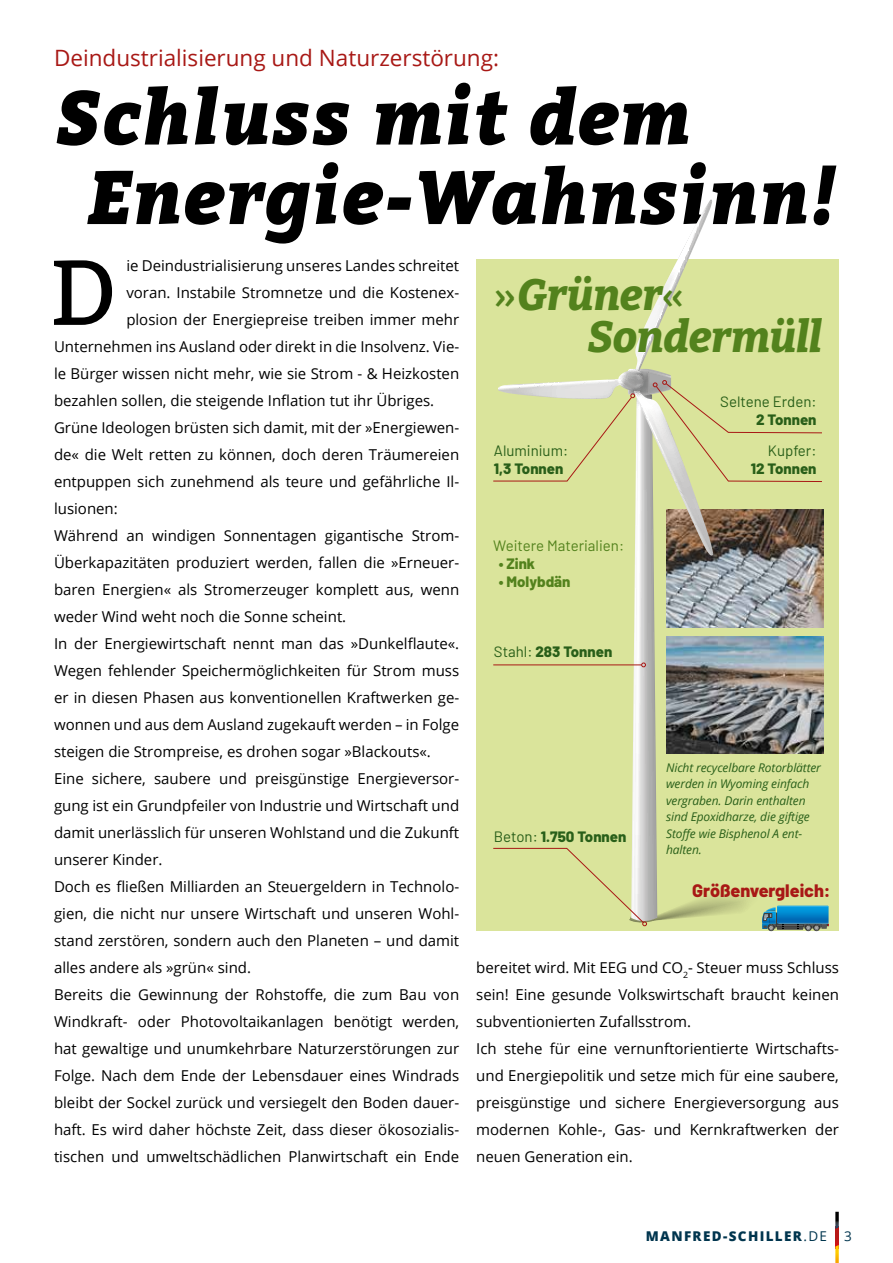
<style>
.page{position:relative;width:893px;height:1263px;background:#fff}
.page>*{position:absolute;margin:0;border:0;box-sizing:border-box;transform-origin:0 0}
.t1{font:92.1px "Bitter";color:#000}
.t2{font:italic 900 75px/79.5px "Bitter";color:#000}
.t3{font:italic 800 43.5px/42px "Bitter";letter-spacing:-.01em;color:#53821d}
.t4{font:22.5px "Open Sans";color:#a81815}
.t5{font:800 18px "Barlow";color:#a81815}
.t6{font:15px/27px "Open Sans";color:#000}
.t7{font:800 15px "Barlow";color:#295f19}
.t8{font:15px "Barlow";color:#295f19}
.t9{font:15px "Barlow";color:#53821d}
.t10{font:800 15px "Barlow";color:#53821d}
.t11{font:800 13.5px "Open Sans";letter-spacing:.1em;color:#00354e}
.t12{font:13.5px "Open Sans";color:#00354e}
.t13{font:italic 12px/16.5px "Open Sans";letter-spacing:-.01em;color:#295f19}
.s1{font-weight:400;font-style:normal}
.s2{font-weight:400}
</style>
<div class="page">
<svg style="left:835px;top:1229px;width:4px;height:16px"></svg>
<svg style="left:835px;top:1212px;width:4px;height:17px"></svg>
<svg style="left:835px;top:1245px;width:4px;height:18px"></svg>
<div style="left:476px;top:259px;width:363px;height:672px;background:#dae49b"></div>
<div style="left:768px;top:924px;width:7px;height:7px;background:#595952;border-radius:50%"></div>
<div style="left:805px;top:924px;width:7px;height:7px;background:#575752;border-radius:50%"></div>
<div style="left:813px;top:924px;width:7px;height:7px;background:#555554;border-radius:50%"></div>
<svg style="left:493px;top:200px;width:336px;height:730px"></svg>
<h3 class="t4" style="left:54px;top:43px;width:447px">Deindustrialisierung und Naturzerstörung:</h3>
<h2 class="t2" style="left:87px;top:76px;width:753px;text-indent:-33px">Schluss mit dem<br>Energie-Wahnsinn!</h2>
<h1 class="t1" style="left:50px;top:234px;width:69px">D</h1>
<p class="t6" style="left:126px;top:252px;width:334px">ie Deindustrialisierung unseres Landes schreitet</p>
<p class="t6" style="left:126px;top:279px;width:334px">voran. Instabile Stromnetze und die Kostenex-</p>
<p class="t6" style="left:126px;top:306px;width:334px">plosion der Energiepreise treiben immer mehr</p>
<p class="t6" style="left:54px;top:333px;width:407px">Unternehmen ins Ausland oder direkt in die Insolvenz. Vie-</p>
<p class="t6" style="left:54px;top:360px;width:407px">le Bürger wissen nicht mehr, wie sie Strom - &amp; Heizkosten</p>
<p class="t6" style="left:54px;top:387px;width:382px">bezahlen sollen, die steigende Inflation tut ihr Übriges.</p>
<p class="t6" style="left:54px;top:414px;width:407px">Grüne Ideologen brüsten sich damit, mit der »Energiewen-</p>
<p class="t6" style="left:54px;top:441px;width:407px">de« die Welt retten zu können, doch deren Träumereien</p>
<p class="t6" style="left:54px;top:468px;width:407px">entpuppen sich zunehmend als teure und gefährliche Il-</p>
<p class="t6" style="left:54px;top:495px;width:65px">lusionen:</p>
<p class="t6" style="left:54px;top:522px;width:407px">Während an windigen Sonnentagen gigantische Strom-</p>
<p class="t6" style="left:54px;top:549px;width:407px">Überkapazitäten produziert werden, fallen die »Erneuer-</p>
<p class="t6" style="left:54px;top:576px;width:407px">baren Energien« als Stromerzeuger komplett aus, wenn</p>
<p class="t6" style="left:54px;top:603px;width:294px">weder Wind weht noch die Sonne scheint.</p>
<p class="t6" style="left:54px;top:630px;width:407px">In der Energiewirtschaft nennt man das »Dunkelflaute«.</p>
<p class="t6" style="left:54px;top:657px;width:407px">Wegen fehlender Speichermöglichkeiten für Strom muss</p>
<p class="t6" style="left:54px;top:684px;width:407px">er in diesen Phasen aus konventionellen Kraftwerken ge-</p>
<p class="t6" style="left:54px;top:711px;width:407px">wonnen und aus dem Ausland zugekauft werden – in Folge</p>
<p class="t6" style="left:54px;top:738px;width:378px">steigen die Strompreise, es drohen sogar »Blackouts«.</p>
<p class="t6" style="left:54px;top:765px;width:407px">Eine sichere, saubere und preisgünstige Energieversor-</p>
<p class="t6" style="left:54px;top:792px;width:407px">gung ist ein Grundpfeiler von Industrie und Wirtschaft und</p>
<p class="t6" style="left:54px;top:819px;width:407px">damit unerlässlich für unseren Wohlstand und die Zukunft</p>
<p class="t6" style="left:54px;top:846px;width:110px">unserer Kinder.</p>
<p class="t6" style="left:54px;top:873px;width:407px">Doch es fließen Milliarden an Steuergeldern in Technolo-</p>
<p class="t6" style="left:54px;top:900px;width:407px">gien, die nicht nur unsere Wirtschaft und unseren Wohl-</p>
<p class="t6" style="left:54px;top:927px;width:407px">stand zerstören, sondern auch den Planeten – und damit</p>
<p class="t6" style="left:54px;top:954px;width:199px">alles andere als »grün« sind.</p>
<p class="t6" style="left:54px;top:981px;width:407px">Bereits die Gewinnung der Rohstoffe, die zum Bau von</p>
<p class="t6" style="left:54px;top:1008px;width:407px">Windkraft- oder Photovoltaikanlagen benötigt werden,</p>
<p class="t6" style="left:54px;top:1035px;width:407px">hat gewaltige und unumkehrbare Naturzerstörungen zur</p>
<p class="t6" style="left:54px;top:1062px;width:407px">Folge. Nach dem Ende der Lebensdauer eines Windrads</p>
<p class="t6" style="left:54px;top:1089px;width:407px">bleibt der Sockel zurück und versiegelt den Boden dauer-</p>
<p class="t6" style="left:54px;top:1116px;width:407px">haft. Es wird daher höchste Zeit, dass dieser ökosozialis-</p>
<p class="t6" style="left:54px;top:1143px;width:407px">tischen und umweltschädlichen Planwirtschaft ein Ende</p>
<h3 class="t3" style="left:587px;top:273px;width:236px;text-indent:-94px"><span class="s1">»</span>Grüner<span class="s1">«<br></span>Sondermüll</h3>
<p class="t8" style="left:494px;top:439px;width:76px">Aluminium:</p>
<p class="t7" style="left:494px;top:457px;width:71px">1,3 Tonnen</p>
<p class="t9" style="left:493px;top:535px;width:132px">Weitere Materialien:</p>
<p class="t10" style="left:499px;top:553px;width:38px">• Zink</p>
<p class="t10" style="left:499px;top:571px;width:73px">• Molybdän</p>
<p class="t7" style="left:494px;top:640px;width:120px"><span class="s2">Stahl:</span> 283 Tonnen</p>
<p class="t8" style="left:720px;top:391px;width:98px">Seltene Erden:</p>
<p class="t7" style="left:756px;top:409px;width:62px">2 Tonnen</p>
<p class="t8" style="left:768px;top:440px;width:50px">Kupfer:</p>
<p class="t7" style="left:751px;top:457px;width:67px">12 Tonnen</p>
<p class="t7" style="left:494px;top:825px;width:134px"><span class="s2">Beton:</span> 1.750 Tonnen</p>
<p class="t13" style="left:666px;top:758px;width:156px">Nicht recycelbare Rotorblätter werden in Wyoming einfach vergraben. Darin enthalten sind Epoxidharze, die giftige<br>Stoffe wie Bisphenol A ent&shy;halten.</p>
<p class="t5" style="left:692px;top:877px;width:140px">Größenvergleich:</p>
<p class="t6" style="left:476px;top:953px;width:364px">bereitet wird. Mit EEG und CO<sub>2</sub>- Steuer muss Schluss sein! Eine gesunde Volkswirtschaft braucht keinen subventionierten Zufallsstrom.<br>Ich stehe für eine vernunftorientierte Wirtschafts&shy;und Energiepolitik und setze mich für eine saubere, preisgünstige und sichere Energieversorgung aus modernen Kohle-, Gas- und Kernkraftwerken der neuen Generation ein.</p>
<p class="t11" style="left:646px;top:1226px;width:183px">MANFRED-SCHILLER<span class="s2">.DE</span></p>
<p class="t12" style="left:844px;top:1227px;width:9px">3</p>
</div>
